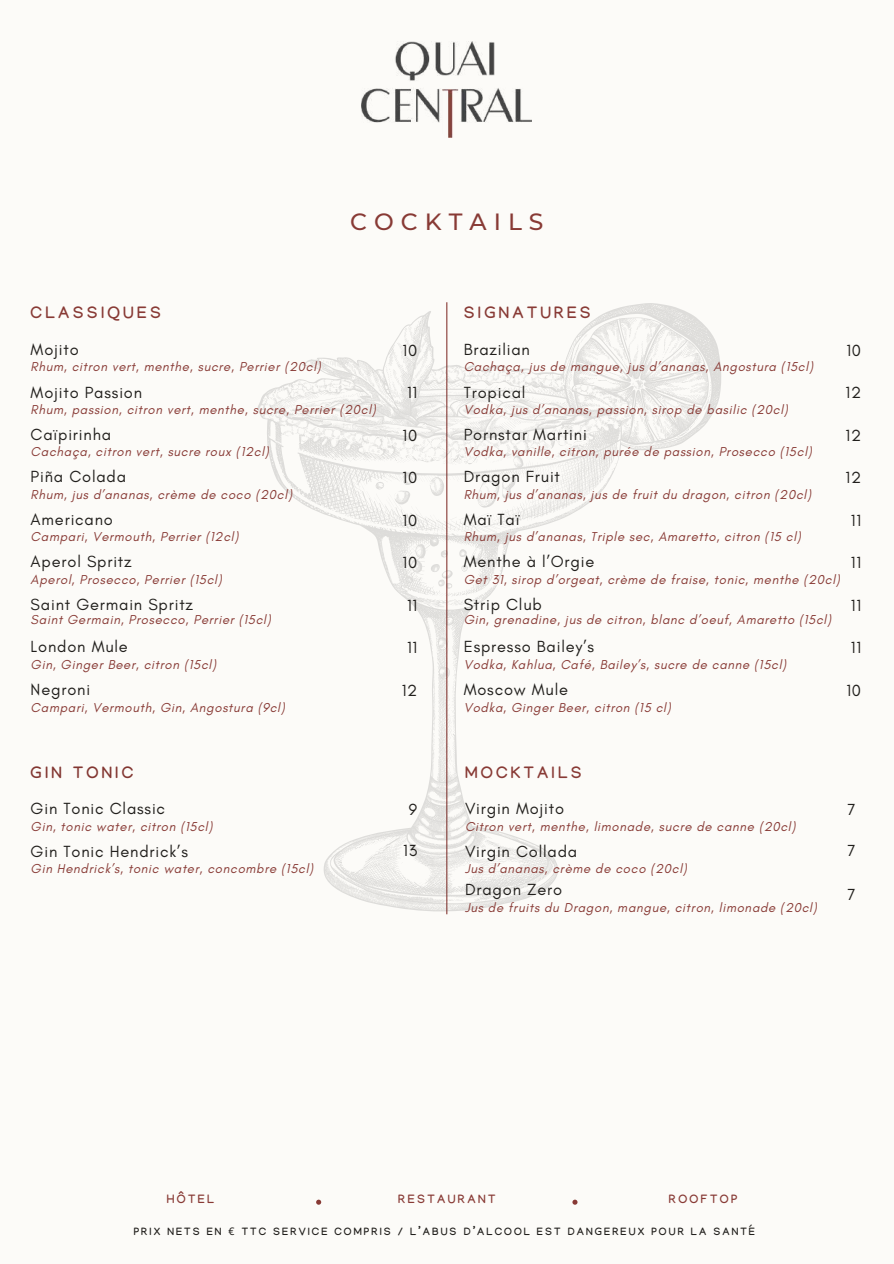
<style>
.page{position:relative;width:894px;height:1264px;background:#fff}
.page>*{position:absolute;margin:0;border:0;box-sizing:border-box;transform-origin:0 0}
.t1{font:500 23.4px "Montserrat";letter-spacing:.3em;color:#883a35}
.t2{font:16.35px "Glacial Indifference";letter-spacing:.05em;color:#211f1c}
.t3{font:700 16.35px "Manjari";letter-spacing:.2em;color:#883a35}
.t4{font:700 16.35px "Manjari";letter-spacing:.2em;color:#823631}
.t5{font:italic 13.2px "Glacial Indifference";letter-spacing:.05em;color:#883a35}
.t6{font:700 12px "Manjari";letter-spacing:.2em;color:#883a35}
.t7{font:700 10.5px "Manjari";letter-spacing:.2em;color:#211f1c}
.s1{font-family:"Noto Sans";font-weight:400}
</style>
<div class="page">
<div style="left:0;top:0;width:893px;height:1263px;background:#fcfbf8"></div>
<img style="left:362px;top:41px;width:169px;height:96px">
<hr style="left:446px;top:302px;width:1px;height:612px;background:#883a35">
<svg style="left:258px;top:302px;width:463px;height:609px"></svg>
<svg style="left:316px;top:1199px;width:5px;height:5px"></svg>
<svg style="left:572px;top:1199px;width:5px;height:5px"></svg>
<h1 class="t1" style="left:350px;top:207px;width:195px">COCKTAILS</h1>
<p class="t3" style="left:31px;top:306px;width:132px">CLASSIQUES</p>
<p class="t3" style="left:463px;top:306px;width:128px">SIGNATURES</p>
<p class="t2" style="left:31px;top:339px;width:50px">Mojito</p>
<p class="t2" style="left:402px;top:340px;width:16px">10</p>
<p class="t2" style="left:463px;top:339px;width:68px">Brazilian</p>
<p class="t2" style="left:846px;top:340px;width:16px">10</p>
<p class="t5" style="left:31px;top:359px;width:292px">Rhum, citron vert, menthe, sucre, Perrier (20cl)</p>
<p class="t5" style="left:463px;top:359px;width:351px">Cachaça, jus de mangue, jus d’ananas, Angostura (15cl)</p>
<p class="t2" style="left:31px;top:382px;width:113px">Mojito Passion</p>
<p class="t2" style="left:407px;top:382px;width:12px">11</p>
<p class="t2" style="left:463px;top:382px;width:63px">Tropical</p>
<p class="t2" style="left:845px;top:382px;width:17px">12</p>
<p class="t2" style="left:31px;top:424px;width:82px">Caïpirinha</p>
<p class="t2" style="left:402px;top:425px;width:16px">10</p>
<p class="t2" style="left:463px;top:424px;width:124px">Pornstar Martini</p>
<p class="t2" style="left:845px;top:425px;width:17px">12</p>
<p class="t2" style="left:845px;top:467px;width:17px">12</p>
<p class="t2" style="left:850px;top:510px;width:12px">11</p>
<p class="t2" style="left:850px;top:552px;width:12px">11</p>
<p class="t2" style="left:850px;top:595px;width:12px">11</p>
<p class="t2" style="left:850px;top:637px;width:12px">11</p>
<p class="t5" style="left:31px;top:401px;width:346px">Rhum, passion, citron vert, menthe, sucre, Perrier (20cl)</p>
<p class="t5" style="left:31px;top:444px;width:240px">Cachaça, citron vert, sucre roux (12cl)</p>
<p class="t5" style="left:31px;top:486px;width:263px">Rhum, jus d’ananas, crème de coco (20cl)</p>
<p class="t5" style="left:463px;top:401px;width:325px">Vodka, jus d’ananas, passion, sirop de basilic (20cl)</p>
<p class="t5" style="left:463px;top:444px;width:349px">Vodka, vanille, citron, purée de passion, Prosecco (15cl)</p>
<p class="t5" style="left:463px;top:486px;width:349px">Rhum, jus d’ananas, jus de fruit du dragon, citron (20cl)</p>
<p class="t2" style="left:31px;top:467px;width:97px">Piña Colada</p>
<p class="t2" style="left:463px;top:467px;width:98px">Dragon Fruit</p>
<p class="t2" style="left:402px;top:467px;width:16px">10</p>
<p class="t2" style="left:402px;top:510px;width:16px">10</p>
<p class="t2" style="left:402px;top:552px;width:16px">10</p>
<p class="t2" style="left:407px;top:595px;width:12px">11</p>
<p class="t2" style="left:407px;top:637px;width:12px">11</p>
<p class="t2" style="left:31px;top:509px;width:84px">Americano</p>
<p class="t2" style="left:463px;top:509px;width:57px">Maï Taï</p>
<p class="t5" style="left:31px;top:529px;width:209px">Campari, Vermouth, Perrier (12cl)</p>
<p class="t5" style="left:463px;top:529px;width:338px">Rhum, jus d’ananas, Triple sec, Amaretto, citron (15 cl)</p>
<p class="t2" style="left:31px;top:552px;width:102px">Aperol Spritz</p>
<p class="t2" style="left:463px;top:552px;width:132px">Menthe à l’Orgie</p>
<p class="t5" style="left:31px;top:571px;width:192px">Aperol, Prosecco, Perrier (15cl)</p>
<p class="t5" style="left:463px;top:571px;width:377px">Get 31, sirop d’orgeat, crème de fraise, tonic, menthe (20cl)</p>
<p class="t2" style="left:463px;top:594px;width:80px">Strip Club</p>
<p class="t2" style="left:31px;top:594px;width:164px">Saint Germain Spritz</p>
<p class="t5" style="left:31px;top:612px;width:242px">Saint Germain, Prosecco, Perrier (15cl)</p>
<p class="t5" style="left:463px;top:612px;width:369px">Gin, grenadine, jus de citron, blanc d’oeuf, Amaretto (15cl)</p>
<p class="t2" style="left:31px;top:637px;width:99px">London Mule</p>
<p class="t2" style="left:463px;top:637px;width:132px">Espresso Bailey’s</p>
<p class="t5" style="left:31px;top:656px;width:187px">Gin, Ginger Beer, citron (15cl)</p>
<p class="t5" style="left:463px;top:656px;width:324px">Vodka, Kahlua, Café, Bailey’s, sucre de canne (15cl)</p>
<p class="t2" style="left:463px;top:679px;width:106px">Moscow Mule</p>
<p class="t2" style="left:31px;top:679px;width:61px">Negroni</p>
<p class="t2" style="left:401px;top:680px;width:17px">12</p>
<p class="t2" style="left:846px;top:680px;width:16px">10</p>
<p class="t5" style="left:31px;top:699px;width:256px">Campari, Vermouth, Gin, Angostura (9cl)</p>
<p class="t5" style="left:463px;top:699px;width:208px">Vodka, Ginger Beer, citron (15 cl)</p>
<p class="t4" style="left:31px;top:765px;width:104px">GIN TONIC</p>
<p class="t3" style="left:465px;top:765px;width:118px">MOCKTAILS</p>
<p class="t2" style="left:31px;top:798px;width:136px">Gin Tonic Classic</p>
<p class="t5" style="left:31px;top:818px;width:183px">Gin, tonic water, citron (15cl)</p>
<p class="t2" style="left:31px;top:841px;width:159px">Gin Tonic Hendrick’s</p>
<p class="t2" style="left:409px;top:799px;width:10px">9</p>
<p class="t2" style="left:403px;top:840px;width:16px">13</p>
<p class="t2" style="left:465px;top:798px;width:101px">Virgin Mojito</p>
<p class="t5" style="left:465px;top:818px;width:332px">Citron vert, menthe, limonade, sucre de canne (20cl)</p>
<p class="t2" style="left:465px;top:841px;width:114px">Virgin Collada</p>
<p class="t2" style="left:847px;top:799px;width:10px">7</p>
<p class="t2" style="left:847px;top:840px;width:10px">7</p>
<p class="t5" style="left:31px;top:860px;width:284px">Gin Hendrick’s, tonic water, concombre (15cl)</p>
<p class="t5" style="left:465px;top:860px;width:223px">Jus d’ananas, crème de coco (20cl)</p>
<p class="t2" style="left:465px;top:879px;width:99px">Dragon Zero</p>
<p class="t2" style="left:847px;top:884px;width:10px">7</p>
<p class="t5" style="left:465px;top:899px;width:353px">Jus de fruits du Dragon, mangue, citron, limonade (20cl)</p>
<p class="t6" style="left:167px;top:1194px;width:49px">HÔTEL</p>
<p class="t6" style="left:398px;top:1194px;width:98px">RESTAURANT</p>
<p class="t6" style="left:668px;top:1194px;width:70px">ROOFTOP</p>
<p class="t7" style="left:134px;top:1227px;width:622px">PRIX NETS EN <span class="s1">€</span> TTC SERVICE COMPRIS / L’ABUS D’ALCOOL EST DANGEREUX POUR LA SANTÉ</p>
</div>
